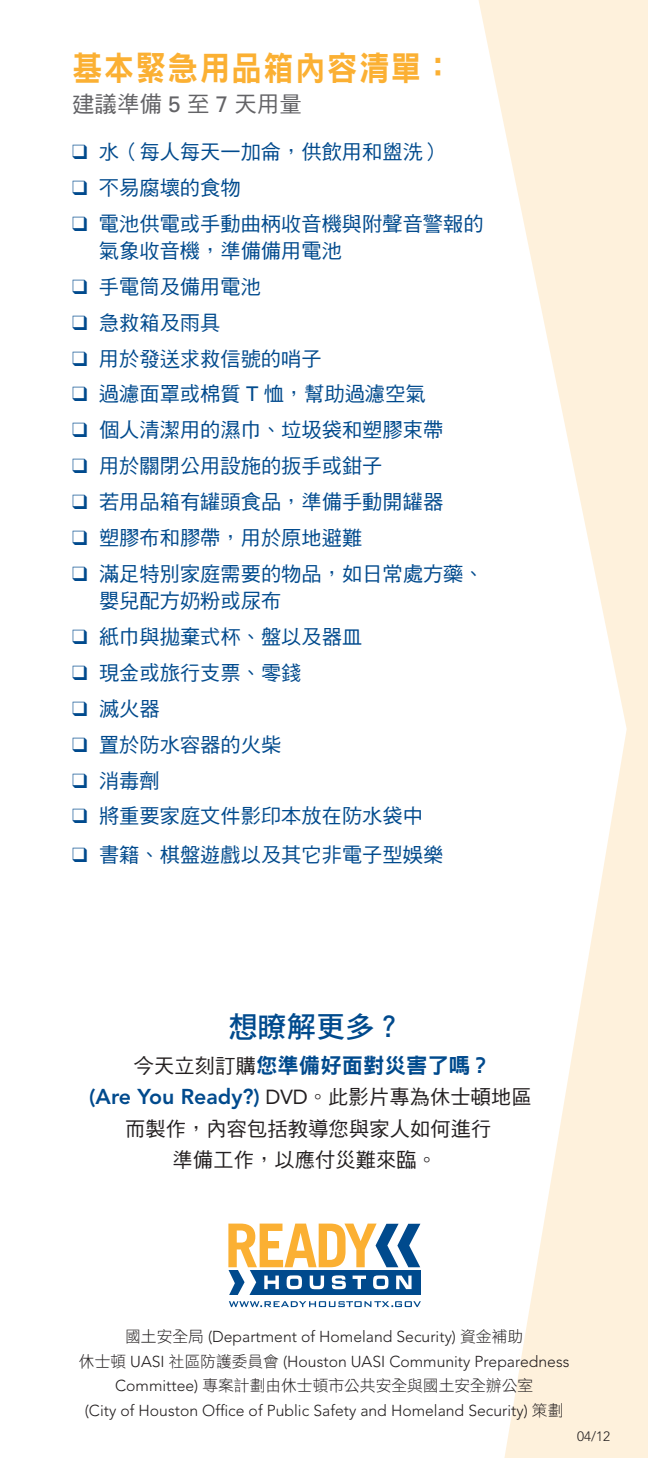
<style>
.page{position:relative;width:648px;height:1458px;background:#fff}
.page>*{position:absolute;margin:0;border:0;box-sizing:border-box;transform-origin:0 0}
.t1{font:33.75px "DF Hei Std W9";letter-spacing:.05em;color:#fbb033;scale:.9 1}
.t2{font:29.25px "DF Hei Std W7";color:#004a8d}
.t3{font:22.5px "DF Hei Std W5";color:#636366}
.t4{font:800 21.38px "Avenir";color:#004a8d}
.t5{font:21.38px "DF Hei Std W9";color:#004a8d}
.t6{font:20.25px/27px "DF Hei Std W5";color:#004a8d}
.t7{font:20.25px/31.5px "DF Hei Std W5";letter-spacing:.005em;color:#231f20;text-align:center}
.t8{font:300 15.75px/24.8px "Avenir";color:#231f20;text-align:center}
.t9{font:15.75px "DF Hei Std W3";color:#231f20}
.t10{font:300 13.5px "Avenir";color:#231f20}
.s1{font-family:"Univers"}
.s2{font-family:"DF Hei Std W5";font-size:20.25px;color:#231f20}
.s3{font-weight:400;font-size:20.25px;color:#231f20}
.s4{font-family:"DF Hei Std W5";font-weight:400;font-size:20.25px;color:#231f20}
.s5{font-family:"DF Hei Std W3";font-weight:400}
.s6{font-family:"Avenir";font-weight:300}
</style>
<div class="page">
<svg style="left:228px;top:1224px;width:193px;height:83px"></svg>
<hr style="left:0;top:0;width:1px;height:1458px;background:#004a8d">
<img style="left:0;top:133px;width:1px;height:379px">
<svg style="left:479px;top:0;width:169px;height:1458px;fill:#fef1dc"></svg>
<h1 class="t1" style="left:72px;top:50px;width:425px">基本緊急用品箱內容清單：</h1>
<p class="t3" style="left:72px;top:92px;width:232px">建議準備 <span class="s1">5</span> 至 <span class="s1">7</span> 天用量</p>
<p class="t6" style="left:72px;top:138px;width:373px">❑ 水（每人每天一加侖，供飲用和盥洗）</p>
<p class="t6" style="left:72px;top:174px;width:170px">❑ 不易腐壞的食物</p>
<p class="t6" style="left:99px;top:210px;width:386px;text-indent:-27px">❑ 電池供電或手動曲柄收音機與附聲音警報的氣象收音機，準備備用電池</p>
<p class="t6" style="left:72px;top:273px;width:190px">❑ 手電筒及備用電池</p>
<p class="t6" style="left:72px;top:309px;width:150px">❑ 急救箱及雨具</p>
<p class="t6" style="left:72px;top:344px;width:251px">❑ 用於發送求救信號的哨子</p>
<p class="t6" style="left:72px;top:380px;width:355px">❑ 過濾面罩或棉質 <span class="s1">T</span> 恤，幫助過濾空氣</p>
<p class="t6" style="left:72px;top:416px;width:373px">❑ 個人清潔用的濕巾、垃圾袋和塑膠束帶</p>
<p class="t6" style="left:72px;top:452px;width:312px">❑ 用於關閉公用設施的扳手或鉗子</p>
<p class="t6" style="left:72px;top:488px;width:373px">❑ 若用品箱有罐頭食品，準備手動開罐器</p>
<p class="t6" style="left:72px;top:524px;width:292px">❑ 塑膠布和膠帶，用於原地避難</p>
<p class="t6" style="left:99px;top:560px;width:386px;text-indent:-27px">❑ 滿足特別家庭需要的物品，如日常處方藥、嬰兒配方奶粉或尿布</p>
<p class="t6" style="left:72px;top:623px;width:292px">❑ 紙巾與拋棄式杯、盤以及器皿</p>
<p class="t6" style="left:72px;top:659px;width:231px">❑ 現金或旅行支票、零錢</p>
<p class="t6" style="left:72px;top:695px;width:89px">❑ 滅火器</p>
<p class="t6" style="left:72px;top:731px;width:211px">❑ 置於防水容器的火柴</p>
<p class="t6" style="left:72px;top:766px;width:89px">❑ 消毒劑</p>
<p class="t6" style="left:72px;top:802px;width:352px">❑ 將重要家庭文件影印本放在防水袋中</p>
<p class="t6" style="left:72px;top:840px;width:373px">❑ 書籍、棋盤遊戲以及其它非電子型娛樂</p>
<h2 class="t2" style="left:228px;top:1011px;width:177px">想瞭解更多？</h2>
<p class="t5" style="left:134px;top:1053px;width:359px"><span class="s2">今天立刻訂購</span>您準備好面對災害了嗎？</p>
<p class="t4" style="left:89px;top:1084px;width:444px">(Are You Ready?) <span class="s3">DVD</span><span class="s4">。此影片專為休士頓地區</span></p>
<p class="t7" style="left:125px;top:1112px;width:368px">而製作，內容包括教導您與家人如何進行準備工作，以應付災難來臨。</p>
<p class="t8" style="left:79px;top:1324px;width:492px"><span class="s5">國土安全局</span> (Department of Homeland Security) <span class="s5">資金補助<br>休士頓</span> UASI <span class="s5">社區防護委員會</span> (Houston UASI Community Preparedness</p>
<p class="t9" style="left:115px;top:1377px;width:420px"><span class="s6">Committee)</span> 專案計劃由休士頓市公共安全與國土安全辦公室</p>
<p class="t8" style="left:85px;top:1398px;width:480px">(City of Houston Office of Public Safety and Homeland Security) <span class="s5">策劃</span></p>
<p class="t10" style="left:577px;top:1428px;width:35px">04/12</p>
</div>
